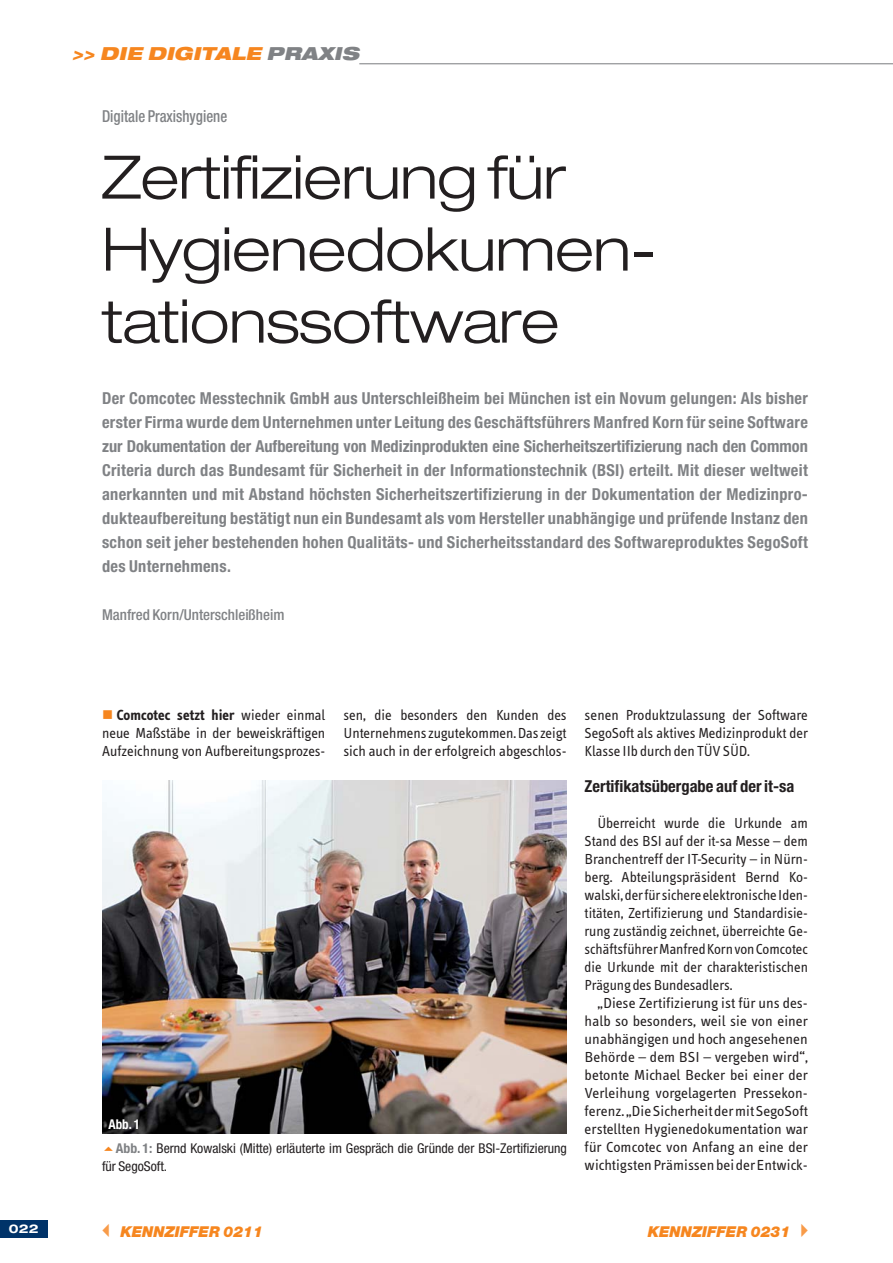
<style>
.page{position:relative;width:893px;height:1263px;background:#fff}
.page>*{position:absolute;margin:0;border:0;box-sizing:border-box;transform-origin:0 0}
.t1{font:300 expanded 60px/72px "Helvetica Neue";letter-spacing:-.01em;color:#231f20}
.t2{font:italic 900 expanded 18px "Helvetica Neue";color:#f6861f}
.t3{font:700 condensed 16.5px/24px "Helvetica Neue";letter-spacing:.02em;color:#808285;text-align:justify}
.t4{font:700 condensed 16.5px "Helvetica Neue";color:#231f20}
.t5{font:500 condensed 16.5px "Helvetica Neue";color:#808285;scale:.9 1}
.t6{font:15px/18px "Info Text";color:#231f20;text-align:justify}
.t7{font:italic 900 15px "Helvetica Neue";color:#f6861f}
.t8{font:500 condensed 15px "Helvetica Neue";color:#808285}
.t9{font:condensed 13.5px/23.9px "Helvetica Neue";color:#231f20}
.t10{font:700 expanded 12px "Helvetica Neue";color:#fff}
.s1{color:#808285}
.s2{color:#f6861f}
.s3{font-weight:700}
.s4{font-weight:700;color:#fff}
.s5{font-weight:700;color:#808285}
.s6{color:#f89b49}
</style>
<div class="page">
<div style="left:0;top:1220px;width:48px;height:17px;background:#003369"></div>
<hr style="left:359px;top:63px;width:534px;height:1px;background:#808285">
<img style="left:102px;top:780px;width:465px;height:354px">
<p class="t2" style="left:72px;top:45px;width:292px">&gt;&gt; DIE DIGITALE <span class="s1">PRAXIS</span></p>
<p class="t5" style="left:102px;top:111px;width:141px">Digitale Praxishygiene</p>
<h1 class="t1" style="left:102px;top:148px;width:556px">Zertifizierung für<br>Hygienedokumen&shy;tationssoftware</h1>
<p class="t3" style="left:102px;top:388px;width:707px">Der Comcotec Messtechnik GmbH aus Unterschleißheim bei München ist ein Novum gelungen: Als bisher erster Firma wurde dem Unternehmen unter Leitung des Geschäftsführers Manfred Korn für seine Software zur Dokumentation der Aufbereitung von Medizinprodukten eine Sicherheitszertifizierung nach den Common Criteria durch das Bundesamt für Sicherheit in der Informationstechnik (BSI) erteilt. Mit dieser weltweit anerkannten und mit Abstand höchsten Sicherheitszertifizierung in der Dokumentation der Medizinpro&shy;dukteaufbereitung bestätigt nun ein Bundesamt als vom Hersteller unabhängige und prüfende Instanz den schon seit jeher bestehenden hohen Qualitäts- und Sicherheitsstandard des Softwareproduktes SegoSoft des Unternehmens.</p>
<p class="t8" style="left:102px;top:609px;width:184px">Manfred Korn/Unterschleißheim</p>
<p class="t6" style="left:102px;top:707px;width:225px"><span class="s2">■</span> <span class="s3">Comcotec setzt hier</span> wieder einmal neue Maßstäbe in der beweiskräftigen Aufzeichnung von Aufbereitungsprozes-</p>
<p class="t6" style="left:343px;top:707px;width:225px">sen, die besonders den Kunden des Unternehmens zugutekommen. Das zeigt sich auch in der erfolgreich abgeschlos-</p>
<p class="t6" style="left:585px;top:707px;width:225px">senen Produktzulassung der Software SegoSoft als aktives Medizinprodukt der Klasse IIb durch den TÜV SÜD.</p>
<p class="t4" style="left:585px;top:780px;width:211px">Zertifikatsübergabe auf der it-sa</p>
<p class="t6" style="left:585px;top:815px;width:225px;text-indent:13px">Überreicht wurde die Urkunde am Stand des BSI auf der it-sa Messe – dem Branchentreff der IT-Security – in Nürn&shy;berg. Abteilungspräsident Bernd Ko&shy;walski,der für sichere elektronische Iden&shy;titäten, Zertifizierung und Standardisie&shy;rung zuständig zeichnet, überreichte Ge&shy;schäftsführer Manfred Korn von Comcotec die Urkunde mit der charakteristischen Prägung des Bundesadlers.</p>
<p class="t6" style="left:585px;top:995px;width:225px;text-indent:13px">„Diese Zertifizierung ist für uns des&shy;halb so besonders, weil sie von einer unabhängigen und hoch angesehenen Behörde – dem BSI – vergeben wird“, betonte Michael Becker bei einer der Ver leihung vorgelagerten Pressekon&shy;ferenz. „Die Sicherheit der mit SegoSoft erstellten Hygienedokumentation war für Comcotec von Anfang an eine der wichtigsten Prämissen bei der Entwick-</p>
<p class="t9" style="left:116px;top:1113px;width:453px;text-indent:-7px"><span class="s4">Abb. 1<br></span><span class="s5">Abb. 1:</span> Bernd Kowalski (Mitte) erläuterte im Gespräch die Gründe der BSI-Zertifizierung</p>
<p class="t9" style="left:102px;top:1155px;width:67px">für SegoSoft.</p>
<p class="t10" style="left:9px;top:1224px;width:31px">022</p>
<p class="t7" style="left:98px;top:1227px;width:167px"><span class="s6">✓</span> KENNZIFFER 0211</p>
<p class="t7" style="left:648px;top:1227px;width:168px">KENNZIFFER 0231 <span class="s6">✔</span></p>
</div>
